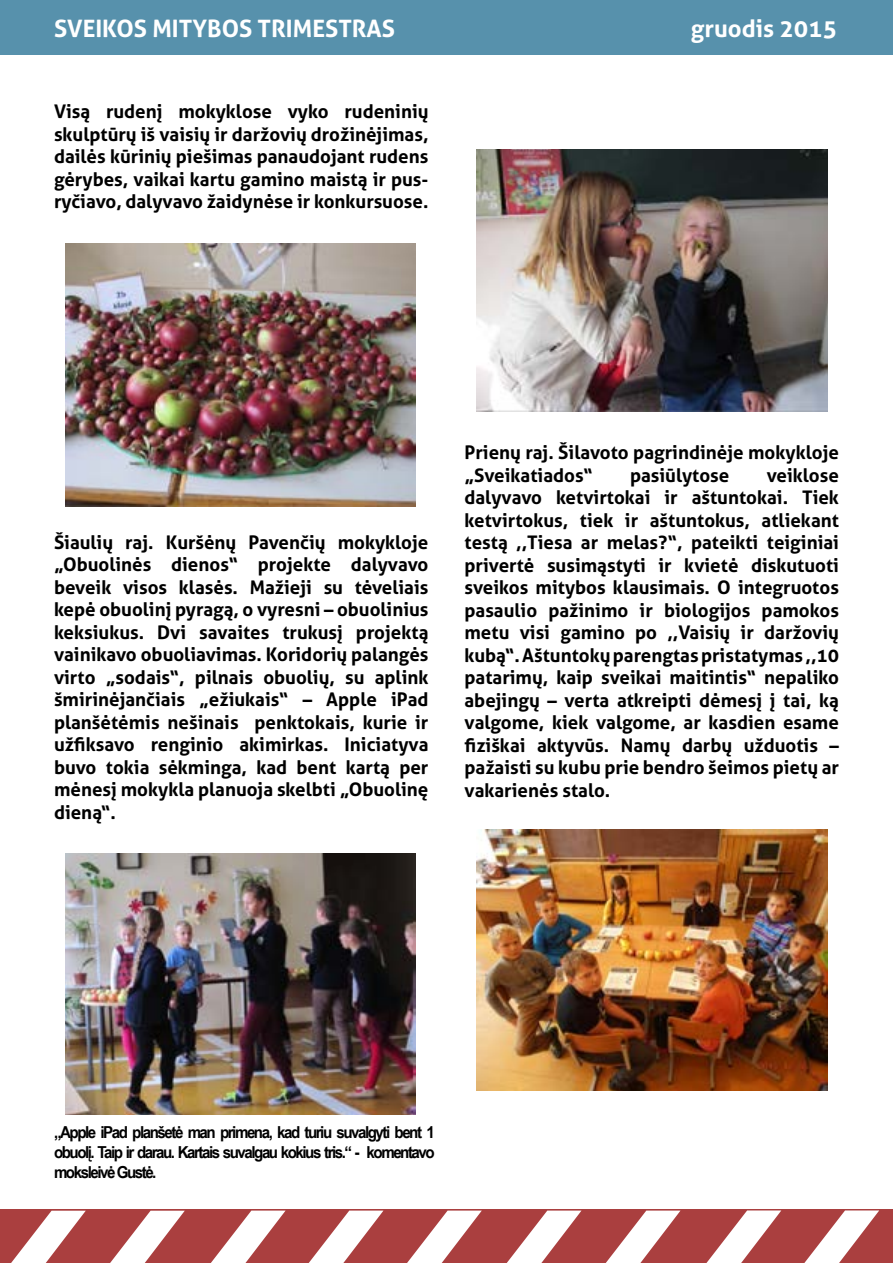
<style>
.page{position:relative;width:893px;height:1263px;background:#fff}
.page>*{position:absolute;margin:0;border:0;box-sizing:border-box;transform-origin:0 0}
.t1{font:700 24px "Aller";color:#fff}
.t2{font:700 18.75px/22.5px "Aller";color:#000;text-align:justify}
.t3{font:700 16.5px/19.8px "Arial Narrow";letter-spacing:-.08em;color:#000;text-align:justify;scale:1.12 1}
</style>
<div class="page">
<img style="left:66px;top:243px;width:350px;height:263px">
<img style="left:66px;top:853px;width:350px;height:261px">
<img style="left:476px;top:149px;width:351px;height:262px">
<img style="left:476px;top:829px;width:351px;height:262px">
<div style="left:0;top:0;width:893px;height:54px;background:#5791ac"></div>
<div style="left:0;top:1209px;width:893px;height:54px;background:#aa3f3f"></div>
<svg style="left:706px;top:1210px;width:75px;height:53px"></svg>
<svg style="left:606px;top:1210px;width:74px;height:53px"></svg>
<svg style="left:507px;top:1210px;width:74px;height:53px"></svg>
<svg style="left:407px;top:1210px;width:75px;height:53px"></svg>
<svg style="left:804px;top:1210px;width:75px;height:53px"></svg>
<svg style="left:211px;top:1210px;width:75px;height:53px"></svg>
<svg style="left:110px;top:1211px;width:75px;height:52px"></svg>
<svg style="left:11px;top:1211px;width:75px;height:52px"></svg>
<svg style="left:309px;top:1210px;width:74px;height:53px"></svg>
<p class="t1" style="left:54px;top:14px;width:343px">SVEIKOS MITYBOS TRIMESTRAS</p>
<p class="t1" style="left:691px;top:14px;width:148px">gruodis 2015</p>
<p class="t2" style="left:54px;top:100px;width:376px">Visą rudenį mokyklose vyko rudeninių skulptūrų iš vaisių ir daržovių drožinėjimas, dailės kūrinių piešimas panaudojant rudens gėrybes, vaikai kartu gamino maistą ir pus&shy;ryčiavo, dalyvavo žaidynėse ir konkursuose.</p>
<p class="t2" style="left:54px;top:531px;width:376px">Šiaulių raj. Kuršėnų Pavenčių mokykloje „Obuolinės dienos“ projekte dalyvavo beveik visos klasės. Mažieji su tėveliais kepė obuolinį pyragą, o vyresni – obuolinius keksiukus. Dvi savaites trukusį projektą vainikavo obuoliavimas. Koridorių palangės virto „sodais“, pilnais obuolių, su aplink šmirinėjančiais „ežiukais“ – Apple iPad planšėtėmis nešinais penktokais, kurie ir užfiksavo renginio akimirkas. Iniciatyva buvo tokia sėkminga, kad bent kartą per mėnesį mokykla planuoja skelbti „Obuolinę dieną“.</p>
<p class="t2" style="left:464px;top:441px;width:376px">Prienų raj. Šilavoto pagrindinėje mokykloje „Sveikatiados“</p>
<p class="t2" style="left:464px;top:464px;width:376px;text-indent:302px">veiklose dalyvavo ketvirtokai ir aštuntokai. Tiek ketvirtokus, tiek ir aštuntokus, atliekant testą ,,Tiesa ar melas?“, pateikti teiginiai privertė susimąstyti ir kvietė diskutuoti sveikos mitybos klausimais. O integruotos pasaulio pažinimo ir biologijos pamokos metu visi gamino po ,,Vaisių ir daržovių kubą“. Aštuntokų parengtas pristatymas ,,10 patarimų, kaip sveikai maitintis“ nepaliko abejingų – verta atkreipti dėmesį į tai, ką valgome, kiek valgome, ar kasdien esame fiziškai aktyvūs. Namų darbų užduotis – pažaisti su kubu prie bendro šeimos pietų ar vakarienės stalo.</p>
<p class="t2" style="left:630px;top:464px;width:101px">pasiūlytose</p>
<p class="t3" style="left:54px;top:1122px;width:341px">„Apple iPad planšetė man primena, kad turiu suvalgyti bent 1 obuolį. Taip ir darau. Kartais suvalgau kokius tris.“ - komentavo moksleivė Gustė.</p>
</div>
